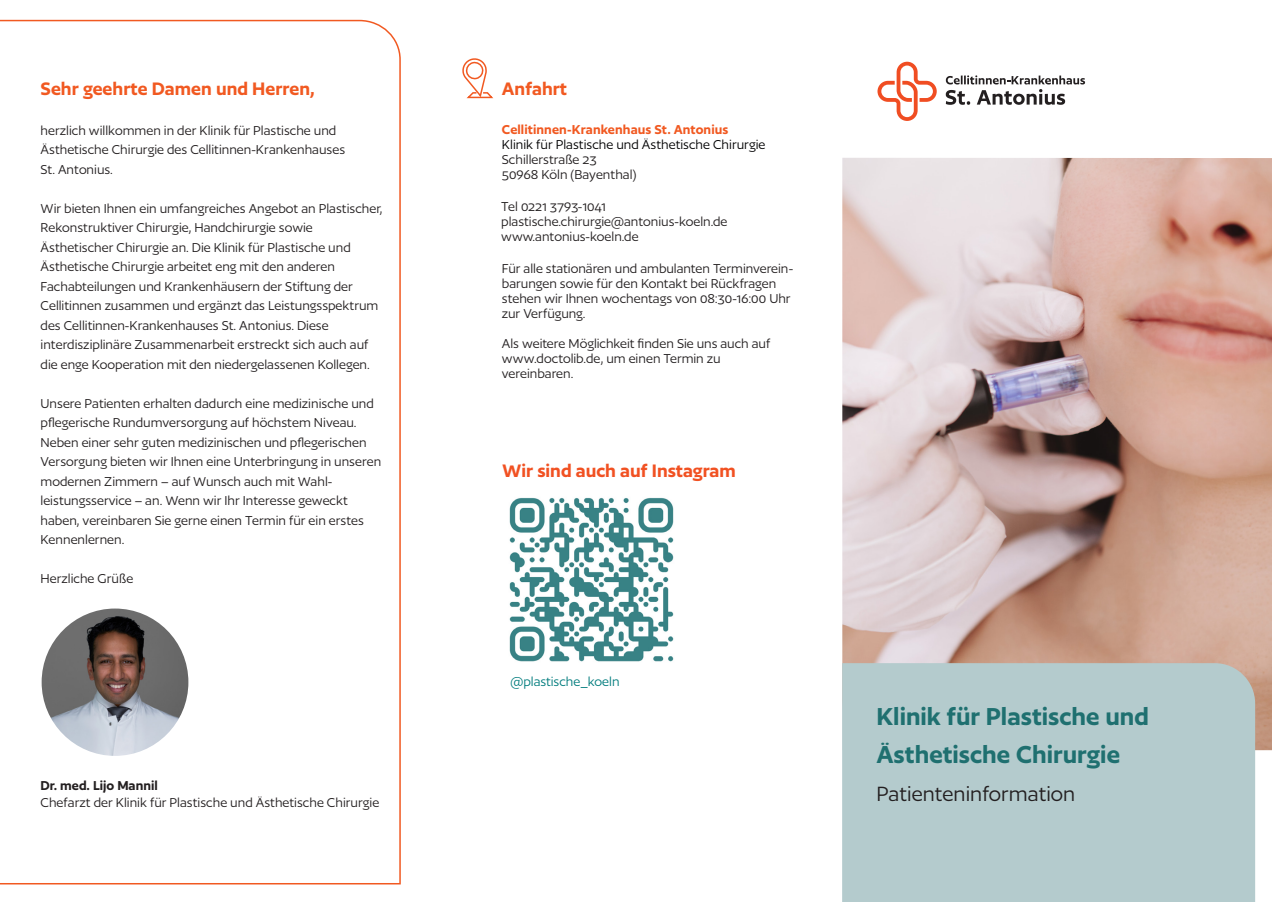
<style>
.page{position:relative;width:1272px;height:902px;background:#fff}
.page>*{position:absolute;margin:0;border:0;box-sizing:border-box;transform-origin:0 0}
.Titel_orange{font:600 28.5px "Author";color:#1f7070}
.Titel_Subline{font:24px "Author";color:#231f20}
.H3_weiß{font:600 21px "Author";color:#f15921}
._04_Fließtext_14_pt{font:600 21px "Author";color:#f15122}
.Fließtext{font:15px/19.5px "Author";color:#231f20}
.Fließtext-2{font:15px "Author";color:#000002}
.t1{font:600 15px "Author";letter-spacing:.005em;color:#f15921}
._04_Fließtext_14_pt-2{font:15px "Author";letter-spacing:-.005em;color:#007c7d}
.Fließtext-3{font:600 15px "Author";color:#231f20}
</style>
<div class="page">
<img style="left:509px;top:497px;width:165px;height:165px">
<img style="left:842px;top:158px;width:429px;height:592px">
<div style="left:842px;top:663px;width:413px;height:238px;background:#b4cbcd"></div>
<svg style="left:0;top:19px;width:401px;height:866px"></svg>
<img style="left:42px;top:608px;width:146px;height:147px;border-radius:73px">
<svg style="left:877px;top:62px;width:59px;height:59px"></svg>
<svg style="left:945px;top:75px;width:140px;height:30px"></svg>
<svg style="left:462px;top:58px;width:31px;height:41px"></svg>
<p class="H3_weiß" style="left:41px;top:78px;width:276px">Sehr geehrte Damen und Herren,</p>
<p class="Fließtext" style="left:41px;top:120px;width:297px">herzlich willkommen in der Klinik für Plastische und</p>
<p class="Fließtext" style="left:41px;top:140px;width:306px">Ästhetische Chirurgie des Cellitinnen-Krankenhauses</p>
<p class="Fließtext" style="left:41px;top:159px;width:74px">St. Antonius.</p>
<p class="Fließtext" style="left:41px;top:198px;width:343px">Wir bieten Ihnen ein umfangreiches Angebot an Plastischer,<br>Rekonstruktiver Chirurgie, Handchirurgie sowie</p>
<p class="Fließtext" style="left:41px;top:237px;width:312px">Ästhetischer Chirurgie an. Die Klinik für Plastische und</p>
<p class="Fließtext" style="left:41px;top:257px;width:339px">Ästhetische Chirurgie arbeitet eng mit den anderen Fachabteilungen und Krankenhäusern der Stiftung der Cellitinnen zusammen und ergänzt das Leistungsspektrum des Cellitinnen-Krankenhauses St. Antonius. Diese</p>
<p class="Fließtext" style="left:41px;top:335px;width:331px">interdisziplinäre Zusammenarbeit erstreckt sich auch auf die enge Kooperation mit den niedergelassenen Kollegen.</p>
<p class="Fließtext" style="left:41px;top:393px;width:342px">Unsere Patienten erhalten dadurch eine medizinische und pflegerische Rundumversorgung auf höchstem Niveau.<br>Neben einer sehr guten medizinischen und pflegerischen Versorgung bieten wir Ihnen eine Unterbringung in unseren modernen Zimmern – auf Wunsch auch mit Wahl-</p>
<p class="Fließtext" style="left:41px;top:491px;width:325px">leistungsservice – an. Wenn wir Ihr Interesse geweckt haben, vereinbaren Sie gerne einen Termin für ein erstes<br>Kennenlernen.</p>
<p class="Fließtext" style="left:41px;top:569px;width:94px">Herzliche Grüße</p>
<p class="Fließtext-3" style="left:41px;top:778px;width:119px">Dr. med. Lijo Mannil</p>
<p class="Fließtext" style="left:41px;top:792px;width:340px">Chefarzt der Klinik für Plastische und Ästhetische Chirurgie</p>
<h2 class="H3_weiß" style="left:502px;top:78px;width:67px">Anfahrt</h2>
<h3 class="t1" style="left:502px;top:121px;width:228px">Cellitinnen-Krankenhaus St. Antonius</h3>
<p class="Fließtext-2" style="left:502px;top:136px;width:265px">Klinik für Plastische und Ästhetische Chirurgie</p>
<p class="Fließtext" style="left:502px;top:151px;width:136px;line-height:15px">Schillerstraße 23<br>50968 Köln (Bayenthal)</p>
<p class="Fließtext" style="left:501px;top:199px;width:228px;line-height:15px">Tel 0221 3793-1041 plastische.chirurgie@antonius-koeln.de www.antonius-koeln.de</p>
<p class="Fließtext" style="left:502px;top:261px;width:293px;line-height:15px">Für alle stationären und ambulanten Terminverein&shy;barungen sowie für den Kontakt bei Rückfragen stehen wir Ihnen wochentags von 08:30-16:00 Uhr zur Verfügung.</p>
<p class="Fließtext" style="left:502px;top:336px;width:270px;line-height:15px">Als weitere Möglichkeit finden Sie uns auch auf www.doctolib.de, um einen Termin zu</p>
<p class="Fließtext" style="left:502px;top:364px;width:73px">vereinbaren.</p>
<p class="_04_Fließtext_14_pt" style="left:502px;top:459px;width:235px">Wir sind auch auf Instagram</p>
<p class="_04_Fließtext_14_pt-2" style="left:510px;top:674px;width:111px">@plastische_koeln</p>
<p class="Titel_orange" style="left:876px;top:701px;width:274px">Klinik für Plastische und</p>
<p class="Titel_orange" style="left:876px;top:739px;width:245px">Ästhetische Chirurgie</p>
<p class="Titel_Subline" style="left:876px;top:781px;width:200px">Patienteninformation</p>
</div>
